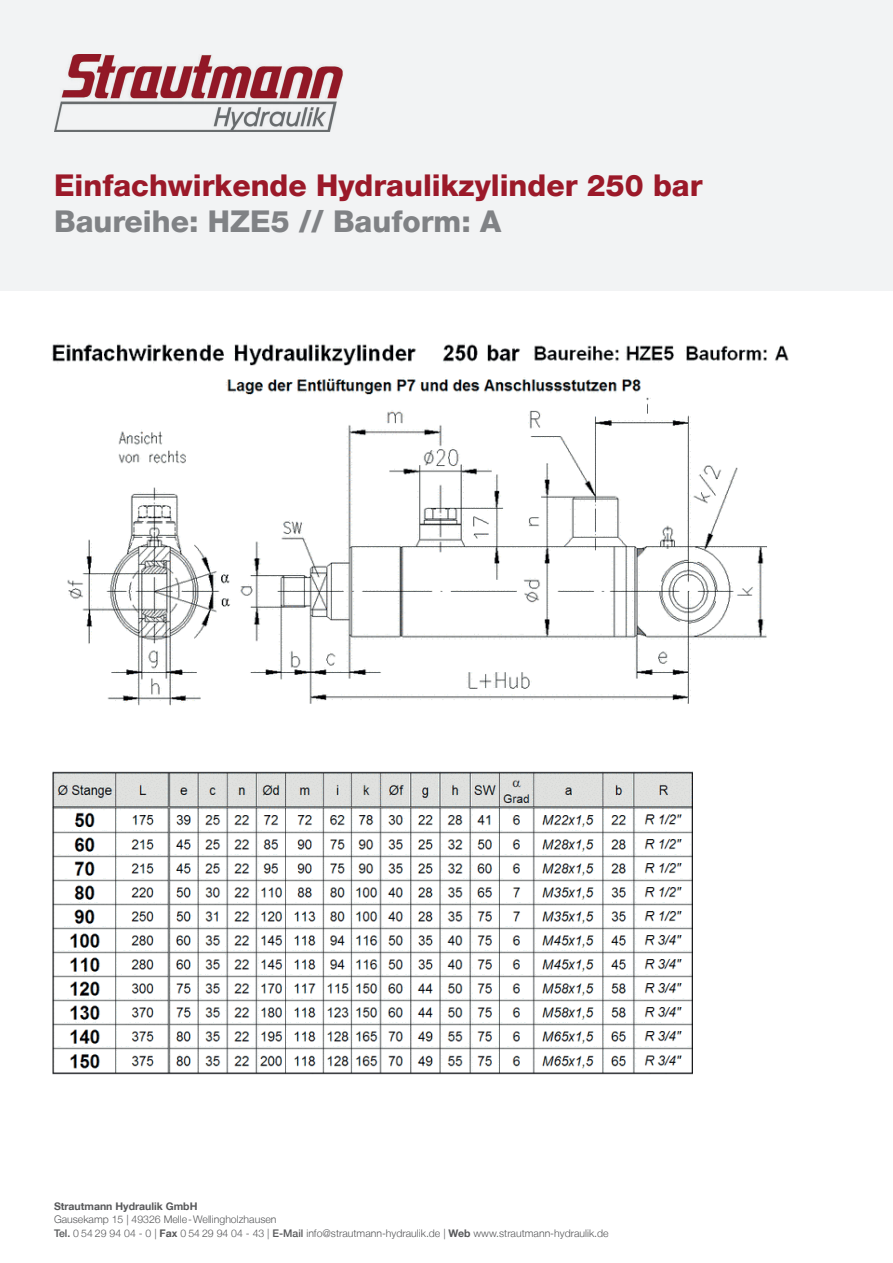
<style>
.page{position:relative;width:893px;height:1263px;background:#fff}
.page>*{position:absolute;margin:0;border:0;box-sizing:border-box;transform-origin:0 0}
.t1{font:800 30px "Helvetica Neue LT";color:#9b1929}
.t2{font:800 30px "Helvetica Neue LT";color:#808285}
.t3{font:300 10.5px/13.5px "Helvetica Neue LT";color:#57585a}
.t4{font:700 10.5px "Helvetica Neue LT";color:#57585a}
.s1{font-weight:500}
.s2{font-weight:700}
</style>
<div class="page">
<div style="left:0;top:0;width:893px;height:291px;background:#f2f3f4"></div>
<img style="left:54px;top:54px;width:289px;height:77px">
<img style="left:53px;top:771px;width:639px;height:304px">
<img style="left:51px;top:343px;width:738px;height:363px">
<h1 class="t1" style="left:54px;top:167px;width:650px">Einfachwirkende Hydraulikzylinder 250 bar</h1>
<h1 class="t2" style="left:54px;top:203px;width:449px">Baureihe: HZE5 // Bauform: A</h1>
<p class="t4" style="left:54px;top:1199px;width:145px">Strautmann Hydraulik GmbH</p>
<p class="t3" style="left:54px;top:1212px;width:556px">Gausekamp 15 | 49326 Melle-Wellingholzhausen<br><span class="s1">Tel.</span> 0 54 29 94 04 - 0 | <span class="s2">Fax</span> 0 54 29 94 04 - 43 | <span class="s1">E-Mail</span> info@strautmann-hydraulik.de | <span class="s2">Web</span> www.strautmann-hydraulik.de</p>
</div>
